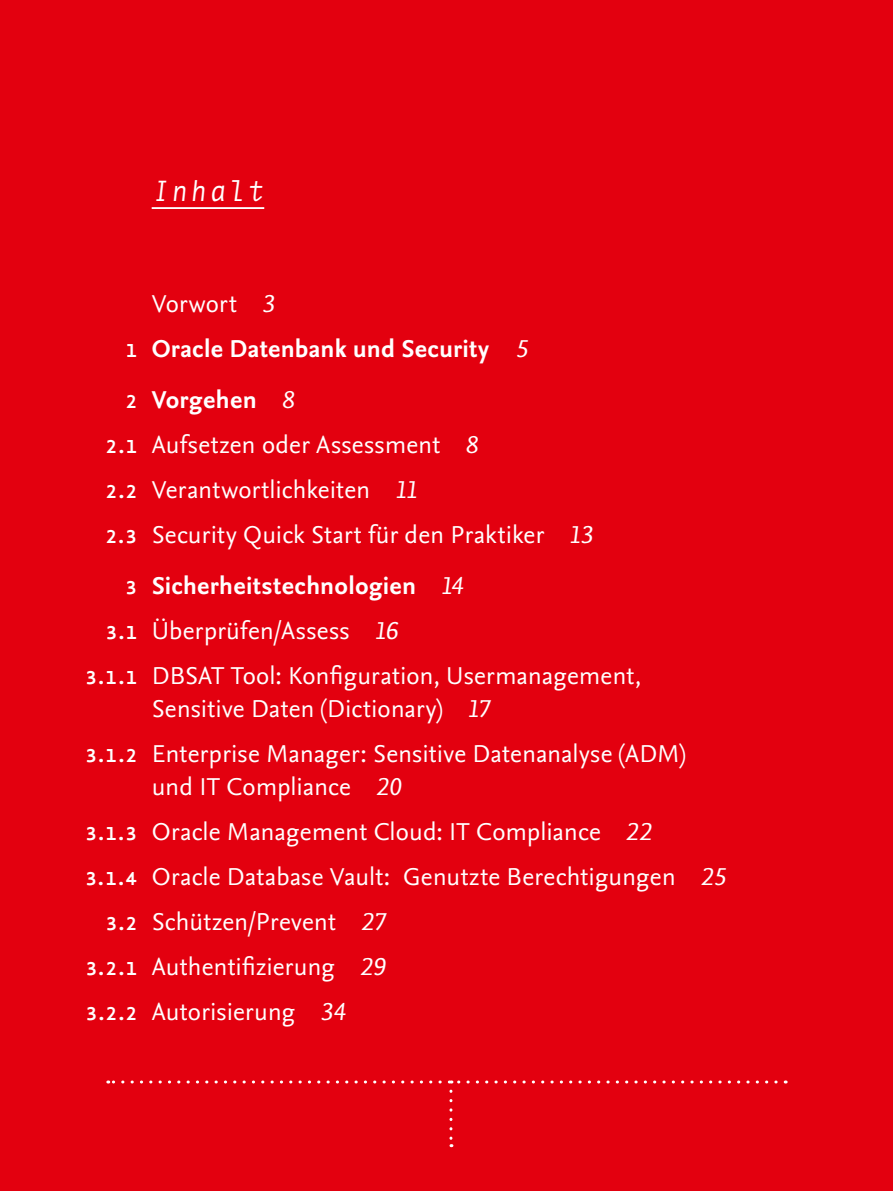
<style>
.page{position:relative;width:893px;height:1191px;background:#e3000f}
.page>*{position:absolute;margin:0;border:0;box-sizing:border-box;transform-origin:0 0}
.t1{font:italic 28.2px "Nexus Typewriter Pro";letter-spacing:.08em;color:#fff}
.t2{font:25.5px/45px "Nexus Sans Pro";letter-spacing:.005em;color:#fff}
.t3{font:700 25.5px/45px "Nexus Sans Pro";letter-spacing:.01em;color:#fff}
.s1{font-weight:400}
.s2{font-weight:400;font-style:italic}
.s3{font-family:"Nexus Typewriter Pro";font-size:18px}
.s4{font-family:"Nexus Typewriter Pro";font-weight:700;font-size:18px}
.s5{font-weight:700}
.s6{font-style:italic}
</style>
<div class="page">
<svg style="left:449px;top:1091px;width:3px;height:56px"></svg>
<svg style="left:108px;top:1080px;width:668px;height:3px"></svg>
<hr style="left:152px;top:207px;width:112px;height:2px;background:#fff">
<p class="t1" style="left:152px;top:174px;width:114px">Inhalt</p>
<p class="t3" style="left:126px;top:281px;width:405px;text-indent:26px"><span class="s1">Vorwort</span> <span class="s2">3<br></span><span class="s3">1</span> Oracle Datenbank und Security <span class="s2">5</span></p>
<p class="t2" style="left:106px;top:377px;width:489px;text-indent:20px"><span class="s4">2</span> <span class="s5">Vorgehen</span> <span class="s6">8<br></span><span class="s4">2.1</span> Aufsetzen oder Assessment <span class="s6">8<br></span><span class="s4">2.2</span> Verantwortlichkeiten <span class="s6">11<br></span><span class="s4">2.3</span> Security Quick Start für den Praktiker <span class="s6">13</span></p>
<p class="t3" style="left:126px;top:563px;width:339px"><span class="s3">3</span> Sicherheitstechnologien <span class="s2">14</span></p>
<p class="t2" style="left:106px;top:608px;width:294px"><span class="s4">3.1</span> Überprüfen/Assess <span class="s6">16</span></p>
<p class="t2" style="left:86px;top:653px;width:557px"><span class="s4">3.1.1</span> DBSAT Tool: Konfiguration, Usermanagement,</p>
<p class="t2" style="left:86px;top:686px;width:601px;text-indent:66px">Sensitive Daten (Dictionary) <span class="s6">17<br></span><span class="s4">3.1.2</span> Enterprise Manager: Sensitive Datenanalyse (ADM)</p>
<p class="t2" style="left:152px;top:764px;width:252px">und IT Compliance <span class="s6">20</span></p>
<p class="t2" style="left:86px;top:809px;width:568px"><span class="s4">3.1.3</span> Oracle Management Cloud: IT Compliance <span class="s6">22</span></p>
<p class="t2" style="left:86px;top:854px;width:643px"><span class="s4">3.1.4</span> Oracle Database Vault: Genutzte Berechtigungen <span class="s6">25</span></p>
<p class="t2" style="left:106px;top:899px;width:281px"><span class="s4">3.2</span> Schützen/Prevent <span class="s6">27</span></p>
<p class="t2" style="left:86px;top:944px;width:301px"><span class="s4">3.2.1</span> Authentifizierung <span class="s6">29</span></p>
<p class="t2" style="left:86px;top:989px;width:261px"><span class="s4">3.2.2</span> Autorisierung <span class="s6">34</span></p>
</div>
